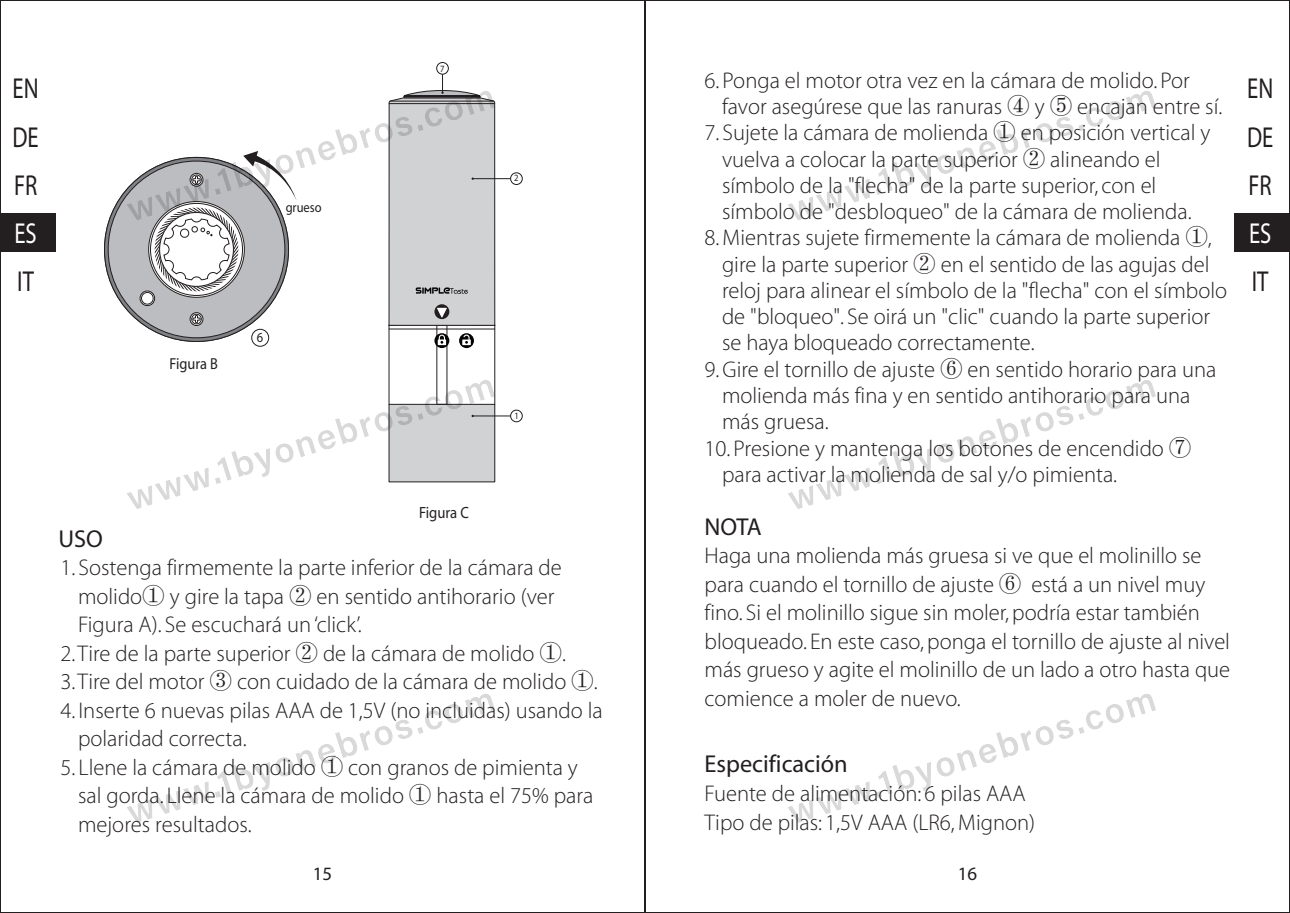
<style>
.page{position:relative;width:1290px;height:913px;background:#fff}
.page>*{position:absolute;margin:0;border:0;box-sizing:border-box;transform-origin:0 0}
.t1{font:29.05px/48.3px "Adobe Corp ID Myriad Rg";color:#231f20;text-align:justify;scale:.79 1}
.t2{font:29.05px "Adobe Corp ID Myriad Rg";color:#fff;scale:.79 1}
.t3{font:24.5px "Adobe Corp ID Myriad Rg";color:#231f20}
.t4{font:22.75px/28.7px "Adobe Corp ID Myriad Lt";color:#231f20}
.t5{font:18.9px "Adobe Corp ID Myriad Rg";color:#231f20}
.t6{font:16.45px "Adobe Corp ID Myriad Rg";color:#231f20;scale:.9 1}
.t7{font:16.1px "Adobe Corp ID Myriad Rg";color:#231f20;scale:.9 1}
.t8{font:14px "Adobe Corp ID Myriad Rg";color:#231f20;scale:.9 1}
.t9{font:9.45px "Adobe Corp ID Myriad Rg";color:#231f20;scale:.9 1}
.s1{font-family:"Adobe Song Std";font-weight:300}
</style>
<div class="page">
<div style="left:0;top:213px;width:55px;height:38px;background:#231f20"></div>
<div style="left:1234px;top:213px;width:56px;height:38px;background:#231f20"></div>
<hr style="left:473px;top:178px;width:38px;height:1px;background:#231f20">
<hr style="left:473px;top:415px;width:38px;height:1px;background:#231f20">
<div style="left:436px;top:62px;width:13px;height:13px;border:1px solid #231f20;border-radius:50%"></div>
<div style="left:510px;top:172px;width:13px;height:13px;border:1px solid #231f20;border-radius:50%"></div>
<div style="left:510px;top:410px;width:13px;height:12px;border:1px solid #231f20;border-radius:50%"></div>
<svg style="left:104px;top:194px;width:18px;height:111px"></svg>
<img style="left:788px;top:91px;width:368px;height:732px">
<img style="left:122px;top:77px;width:379px;height:746px">
<p class="t1" style="left:13px;top:66px;width:35px">EN DE FR</p>
<p class="t2" style="left:14px;top:219px;width:30px">ES</p>
<p class="t1" style="left:17px;top:259px;width:23px">IT</p>
<p class="t8" style="left:286px;top:200px;width:42px">grueso</p>
<p class="t7" style="left:170px;top:355px;width:55px">Figura B</p>
<p class="t8" style="left:257px;top:331px;width:9px">6</p>
<p class="t9" style="left:440px;top:64px;width:6px">7</p>
<p class="t9" style="left:514px;top:174px;width:6px">2</p>
<p class="t6" style="left:419px;top:504px;width:57px">Figura C</p>
<p class="t9" style="left:514px;top:411px;width:6px">1</p>
<p class="t3" style="left:59px;top:526px;width:46px">USO</p>
<p class="t4" style="left:78px;top:554px;width:485px;text-indent:-17px">1. Sostenga firmemente la parte inferior de la cámara de molido<span class="s1">①</span> y gire la tapa <span class="s1">②</span> en sentido antihorario (ver<br>Figura A). Se escuchará un ‘click’.</p>
<p class="t4" style="left:61px;top:640px;width:507px">2. Tire de la parte superior <span class="s1">②</span> de la cámara de molido <span class="s1">①</span>.</p>
<p class="t4" style="left:61px;top:668px;width:539px">3. Tire del motor <span class="s1">③</span> con cuidado de la cámara de molido <span class="s1">①</span>.</p>
<p class="t4" style="left:78px;top:697px;width:526px;text-indent:-17px">4. Inserte 6 nuevas pilas AAA de 1,5V (no incluidas) usando la polaridad correcta.</p>
<p class="t4" style="left:78px;top:754px;width:517px;text-indent:-17px">5. Llene la cámara de molido <span class="s1">①</span> con granos de pimienta y sal gorda. Llene la cámara de molido <span class="s1">①</span> hasta el 75% para mejores resultados.</p>
<p class="t4" style="left:722px;top:68px;width:502px;line-height:26.2px;text-indent:-17px">6. Ponga el motor otra vez en la cámara de molido. Por favor asegúrese que las ranuras <span class="s1">④</span> y <span class="s1">⑤</span> encajan entre sí.</p>
<p class="t4" style="left:722px;top:121px;width:490px;line-height:26.2px;text-indent:-17px">7. Sujete la cámara de molienda <span class="s1">①</span> en posición vertical y vuelva a colocar la parte superior <span class="s1">②</span> alineando el símbolo de la "flecha" de la parte superior, con el símbolo de "desbloqueo" de la cámara de molienda.</p>
<p class="t4" style="left:722px;top:226px;width:507px;line-height:26.2px;text-indent:-17px">8. Mientras sujete firmemente la cámara de molienda <span class="s1">①</span>, gire la parte superior <span class="s1">②</span> en el sentido de las agujas del reloj para alinear el símbolo de la "flecha" con el símbolo de "bloqueo". Se oirá un "clic" cuando la parte superior se haya bloqueado correctamente.</p>
<p class="t4" style="left:722px;top:357px;width:496px;line-height:26.2px;text-indent:-17px">9. Gire el tornillo de ajuste <span class="s1">⑥</span> en sentido horario para una molienda más fina y en sentido antihorario para una más gruesa.</p>
<p class="t4" style="left:722px;top:436px;width:471px;line-height:26.2px;text-indent:-17px">10. Presione y mantenga los botones de encendido <span class="s1">⑦ </span>para activar la molienda de sal y/o pimienta.</p>
<p class="t3" style="left:704px;top:515px;width:59px">NOTA</p>
<p class="t4" style="left:704px;top:542px;width:527px">Haga una molienda más gruesa si ve que el molinillo se para cuando el tornillo de ajuste <span class="s1">⑥</span> está a un nivel muy fino. Si el molinillo sigue sin moler, podría estar también bloqueado. En este caso, ponga el tornillo de ajuste al nivel más grueso y agite el molinillo de un lado a otro hasta que comience a moler de nuevo.</p>
<p class="t3" style="left:704px;top:751px;width:145px">Especificación</p>
<p class="t4" style="left:704px;top:780px;width:332px">Fuente de alimentación: 6 pilas AAA<br>Tipo de pilas: 1,5V AAA (LR6, Mignon)</p>
<p class="t5" style="left:313px;top:864px;width:21px">15</p>
<p class="t5" style="left:958px;top:864px;width:21px">16</p>
<p class="t1" style="left:1247px;top:66px;width:35px">EN DE FR</p>
<p class="t2" style="left:1249px;top:219px;width:30px">ES</p>
<p class="t1" style="left:1252px;top:259px;width:23px">IT</p>
</div>
